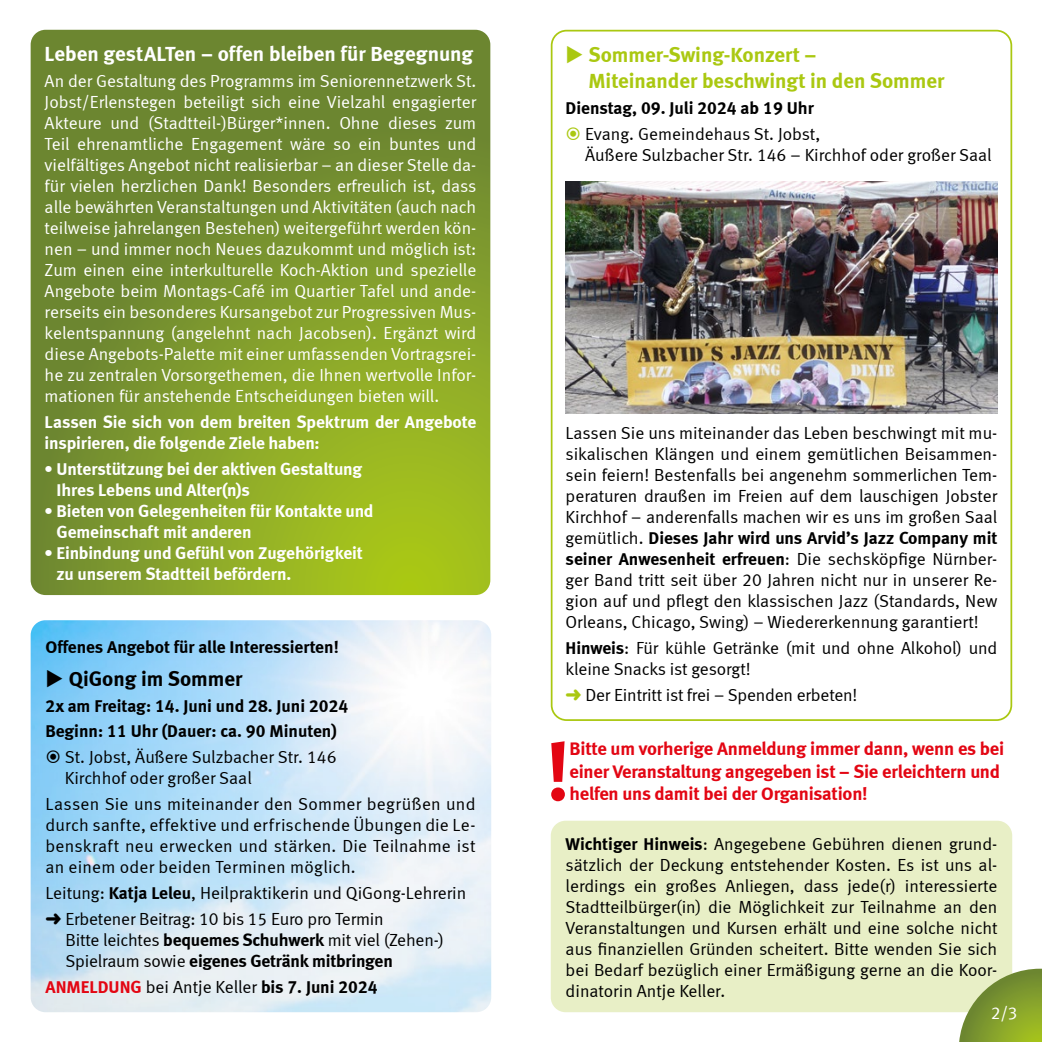
<style>
.page{position:relative;width:1042px;height:1042px;background:#fff}
.page>*{position:absolute;margin:0;border:0;box-sizing:border-box;transform-origin:0 0}
.t1{font:82.95px "Meta Bold LF";color:#e30613}
.t2{font:21px/25.2px "Meta Bold LF";color:#aac811}
.t3{font:21px "Meta Bold LF";color:#fff}
.t4{font:21px "Meta Bold LF";color:#000}
.t5{font:18.55px/22.4px "Meta Bold LF";letter-spacing:-.01em;color:#e30613}
.t6{font:17.5px/21px "Meta Normal LF";color:#000}
.t7{font:17.5px/21px "Meta Normal LF";color:#fff;text-align:justify}
.t8{font:17.5px/21px "Meta Bold LF";color:#000}
.t9{font:17.5px/21px "Meta Bold LF";letter-spacing:-.01em;color:#fff}
.s1{font-family:"Meta Bold LF"}
.s2{font-family:"Meta Normal LF"}
.s3{font-family:"Meta Bold LF";color:#e30613}
.s4{color:#aac811}
</style>
<div class="page">
<div style="left:551px;top:30px;width:461px;height:691px;border:2px solid #aac811;border-radius:15px"></div>
<img style="left:566px;top:181px;width:431px;height:232px">
<svg style="left:31px;top:30px;width:459px;height:565px;background:#7d982c"></svg>
<img style="left:31px;top:620px;width:460px;height:392px">
<div style="left:551px;top:821px;width:461px;height:191px;background:#e8efc6;border-radius:15px"></div>
<svg style="left:959px;top:968px;width:83px;height:74px"></svg>
<svg style="left:47px;top:750px;width:13px;height:13px"></svg>
<p class="t3" style="left:45px;top:41px;width:430px">Leben gestALTen – offen bleiben für Begegnung</p>
<p class="t7" style="left:45px;top:70px;width:433px">An der Gestaltung des Programms im Seniorennetzwerk St.<br>Jobst/Erlenstegen beteiligt sich eine Vielzahl engagierter Akteure und (Stadtteil-)Bürger*innen. Ohne dieses zum Teil ehrenamtliche Engagement wäre so ein buntes und vielfältiges Angebot nicht realisierbar – an dieser Stelle da&shy;für vielen herzlichen Dank! Besonders erfreulich ist, dass alle bewährten Veranstaltungen und Aktivitäten (auch nach teilweise jahrelangen Bestehen) weitergeführt werden kön&shy;nen – und immer noch Neues dazukommt und möglich ist:<br>Zum einen eine interkulturelle Koch-Aktion und spezielle Angebote beim Montags-Café im Quartier Tafel und ande&shy;rerseits ein besonderes Kursangebot zur Progressiven Mus&shy;kelentspannung (angelehnt nach Jacobsen). Ergänzt wird diese Angebots-Palette mit einer umfassenden Vortragsrei&shy;he zu zentralen Vorsorgethemen, die Ihnen wertvolle Infor&shy;mationen für anstehende Entscheidungen bieten will.</p>
<p class="t9" style="left:45px;top:411px;width:433px">Lassen Sie sich von dem breiten Spektrum der Angebote inspirieren, die folgende Ziele haben:</p>
<p class="t9" style="left:57px;top:458px;width:307px;text-indent:-12px">• Unterstützung bei der aktiven Gestaltung<br>Ihres Lebens und Alter(n)s</p>
<p class="t9" style="left:57px;top:500px;width:318px;text-indent:-12px">• Bieten von Gelegenheiten für Kontakte und<br>Gemeinschaft mit anderen</p>
<p class="t9" style="left:57px;top:542px;width:308px;text-indent:-12px">• Einbindung und Gefühl von Zugehörigkeit zu unserem Stadtteil befördern.</p>
<p class="t8" style="left:46px;top:636px;width:295px">Offenes Angebot für alle Interessierten!</p>
<p class="t4" style="left:46px;top:666px;width:198px">◆ QiGong im Sommer</p>
<p class="t8" style="left:46px;top:692px;width:304px;line-height:25.9px">2x am Freitag: 14. Juni und 28. Juni 2024<br>Beginn: 11 Uhr (Dauer: ca. 90 Minuten)</p>
<p class="t6" style="left:65px;top:746px;width:273px">St. Jobst, Äußere Sulzbacher Str. 146<br>Kirchhof oder großer Saal</p>
<p class="t6" style="left:46px;top:793px;width:431px;text-align:justify">Lassen Sie uns miteinander den Sommer begrüßen und durch sanfte, effektive und erfrischende Übungen die Le&shy;benskraft neu erwecken und stärken. Die Teilnahme ist an einem oder beiden Terminen möglich.</p>
<p class="t6" style="left:46px;top:880px;width:422px;line-height:25.9px">Leitung: <span class="s1">Katja Leleu</span>, Heilpraktikerin und QiGong-Lehrerin ➜ Erbetener Beitrag: 10 bis 15 Euro pro Termin</p>
<p class="t6" style="left:65px;top:929px;width:380px">Bitte leichtes <span class="s1">bequemes Schuhwerk</span> mit viel (Zehen-)</p>
<p class="t8" style="left:65px;top:950px;width:329px"><span class="s2">Spielraum sowie</span> eigenes Getränk mitbringen</p>
<p class="t6" style="left:46px;top:976px;width:334px"><span class="s3">ANMELDUNG</span> bei Antje Keller <span class="s1">bis 7. Juni 2024</span></p>
<p class="t2" style="left:588px;top:42px;width:358px;text-indent:-23px">◆ Sommer-Swing-Konzert –<br>Miteinander beschwingt in den Sommer</p>
<p class="t8" style="left:566px;top:97px;width:250px">Dienstag, 09. Juli 2024 ab 19 Uhr</p>
<p class="t6" style="left:585px;top:123px;width:408px">Evang. Gemeindehaus St. Jobst,<br>Äußere Sulzbacher Str. 146 – Kirchhof oder großer Saal</p>
<p class="t6" style="left:566px;top:422px;width:433px;text-align:justify">Lassen Sie uns miteinander das Leben beschwingt mit mu&shy;sikalischen Klängen und einem gemütlichen Beisammen&shy;sein feiern! Bestenfalls bei angenehm sommerlichen Tem&shy;peraturen draußen im Freien auf dem lauschigen Jobster Kirchhof – anderenfalls machen wir es uns im großen Saal</p>
<p class="t8" style="left:566px;top:527px;width:433px"><span class="s2">gemütlich.</span> Dieses Jahr wird uns Arvid’s Jazz Company mit seiner Anwesenheit erfreuen<span class="s2">: Die sechsköpfige Nürnber-</span></p>
<p class="t6" style="left:566px;top:569px;width:433px;text-align:justify">ger Band tritt seit über 20 Jahren nicht nur in unserer Re&shy;gion auf und pflegt den klassischen Jazz (Standards, New Orleans, Chicago, Swing) – Wiedererkennung garantiert!</p>
<p class="t6" style="left:566px;top:637px;width:433px"><span class="s1">Hinweis</span>: Für kühle Getränke (mit und ohne Alkohol) und kleine Snacks ist gesorgt!</p>
<p class="t6" style="left:566px;top:684px;width:293px"><span class="s4">➜</span> Der Eintritt ist frei – Spenden erbeten!</p>
<h1 class="t1" style="left:546px;top:722px;width:26px">!</h1>
<p class="t5" style="left:569px;top:737px;width:436px">Bitte um vorherige Anmeldung immer dann, wenn es bei einer Veranstaltung angegeben ist – Sie erleichtern und helfen uns damit bei der Organisation!</p>
<p class="t6" style="left:566px;top:833px;width:433px;text-align:justify"><span class="s1">Wichtiger Hinweis</span>: Angegebene Gebühren dienen grund&shy;sätzlich der Deckung entstehender Kosten. Es ist uns al&shy;lerdings ein großes Anliegen, dass jede(r) interessierte Stadtteilbürger(in) die Möglichkeit zur Teilnahme an den Veranstaltungen und Kursen erhält und eine solche nicht aus finanziellen Gründen scheitert. Bitte wenden Sie sich bei Bedarf bezüglich einer Ermäßigung gerne an die Koor&shy;dinatorin Antje Keller.</p>
<p class="t7" style="left:991px;top:1002px;width:28px">2/3</p>
</div>
